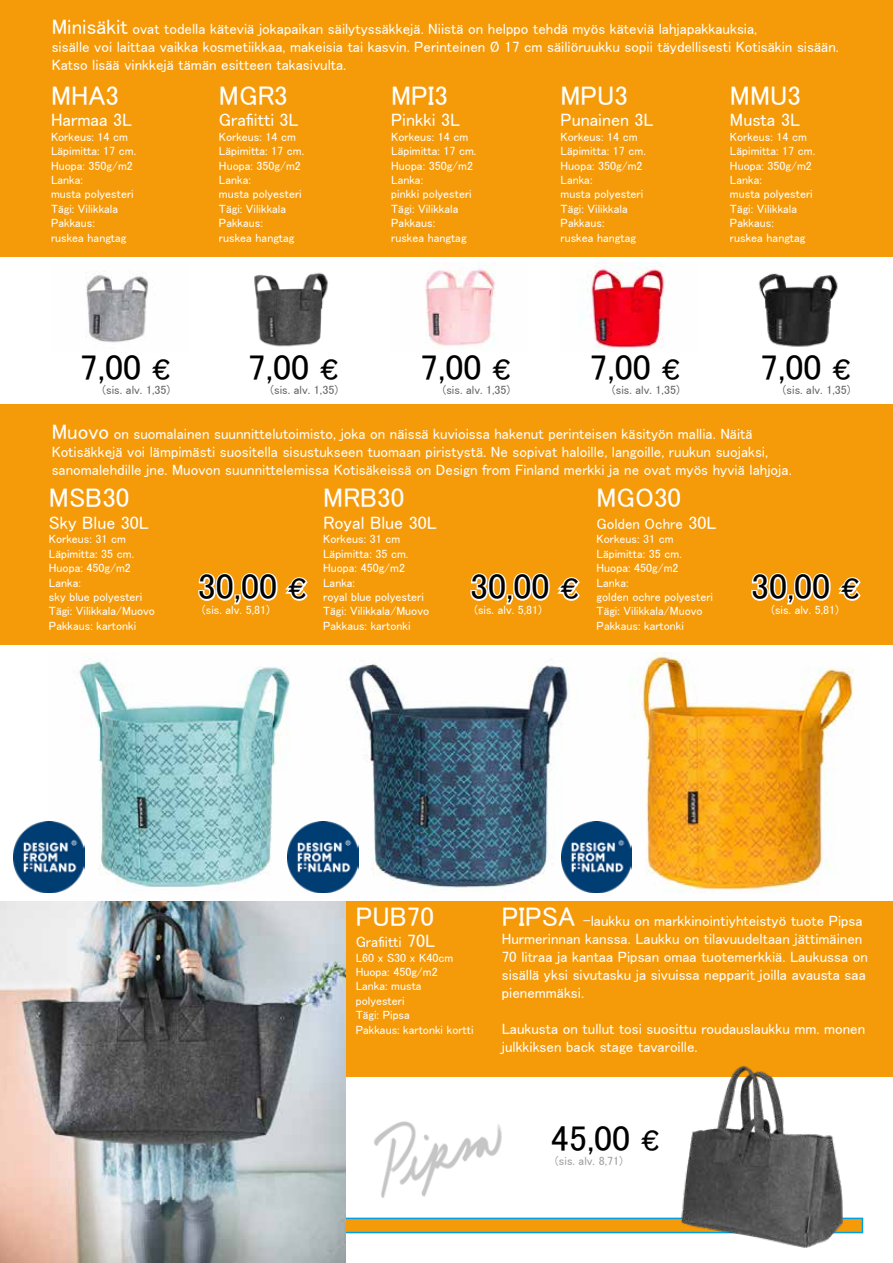
<style>
.page{position:relative;width:893px;height:1263px;background:#fff}
.page>*{position:absolute;margin:0;border:0;box-sizing:border-box;transform-origin:0 0}
.t1{font:36px "MS UI Gothic";color:#000}
.t2{font:27px "MS UI Gothic";color:#fff}
.t3{font:18px "MS UI Gothic";color:#fff}
.t4{font:15px/18px "MS UI Gothic";color:#fff}
.t5{font:12px/14.4px "MS UI Gothic";color:#fff}
.t6{font:12px "MS UI Gothic";color:#646363}
.t7{font:12px "MS UI Gothic";color:#9d9d9c}
.s1{font-size:21px}
.s2{font-size:27px}
.s3{font-size:18px}
</style>
<div class="page">
<div style="left:0;top:901px;width:892px;height:176px;background:#f59b0a"></div>
<div style="left:0;top:0;width:893px;height:257px;background:#f59b0a"></div>
<div style="left:30px;top:1217px;width:833px;height:16px;background:#f59b0a;border:2px solid #009fe3"></div>
<div style="left:0;top:404px;width:893px;height:241px;background:#f59b0a"></div>
<img style="left:49px;top:659px;width:274px;height:234px">
<img style="left:323px;top:652px;width:531px;height:241px">
<svg style="left:198px;top:573px;width:110px;height:32px"></svg>
<img style="left:637px;top:1066px;width:227px;height:182px">
<img style="left:373px;top:1121px;width:129px;height:77px">
<img style="left:86px;top:274px;width:63px;height:69px">
<img style="left:254px;top:272px;width:74px;height:75px">
<img style="left:425px;top:262px;width:71px;height:84px">
<img style="left:581px;top:262px;width:84px;height:87px">
<img style="left:758px;top:273px;width:80px;height:74px">
<svg style="left:470px;top:573px;width:110px;height:32px"></svg>
<svg style="left:751px;top:573px;width:110px;height:32px"></svg>
<svg style="left:637px;top:1121px;width:25px;height:36px"></svg>
<img style="left:0;top:901px;width:346px;height:362px">
<img style="left:561px;top:822px;width:71px;height:70px">
<img style="left:288px;top:822px;width:71px;height:70px">
<img style="left:14px;top:822px;width:70px;height:70px">
<p class="t4" style="left:52px;top:20px;width:789px"><span class="s1">Minisäkit</span> ovat todella käteviä jokapaikan säilytyssäkkejä. Niistä on helppo tehdä myös käteviä lahjapakkauksia,<br>sisälle voi laittaa vaikka kosmetiikkaa, makeisia tai kasvin. Perinteinen Ø 17 cm säiliöruukku sopii täydellisesti Kotisäkin sisään.<br>Katso lisää vinkkejä tämän esitteen takasivulta.</p>
<h2 class="t2" style="left:51px;top:82px;width:69px">MHA3</h2>
<h3 class="t3" style="left:51px;top:111px;width:82px">Harmaa 3L</h3>
<p class="t5" style="left:51px;top:129px;width:87px">Korkeus: 14 cm<br>Läpimitta: 17 cm.<br>Huopa: 350g/m2<br>Lanka:<br>musta polyesteri<br>Tägi: Vilikkala<br>Pakkaus:<br>ruskea hangtag</p>
<h1 class="t1" style="left:80px;top:349px;width:92px">7,00 <span class="s2">€</span></h1>
<p class="t6" style="left:103px;top:384px;width:69px">(sis. alv. 1,35)</p>
<h2 class="t2" style="left:219px;top:82px;width:70px">MGR3</h2>
<h3 class="t3" style="left:219px;top:111px;width:81px">Grafiitti 3L</h3>
<p class="t5" style="left:219px;top:129px;width:87px">Korkeus: 14 cm<br>Läpimitta: 17 cm.<br>Huopa: 350g/m2<br>Lanka:<br>musta polyesteri<br>Tägi: Vilikkala<br>Pakkaus:<br>ruskea hangtag</p>
<h1 class="t1" style="left:248px;top:349px;width:92px">7,00 <span class="s2">€</span></h1>
<p class="t6" style="left:271px;top:384px;width:69px">(sis. alv. 1,35)</p>
<h2 class="t2" style="left:391px;top:82px;width:58px">MPI3</h2>
<h3 class="t3" style="left:391px;top:111px;width:70px">Pinkki 3L</h3>
<p class="t5" style="left:391px;top:129px;width:87px">Korkeus: 14 cm<br>Läpimitta: 17 cm.<br>Huopa: 350g/m2<br>Lanka:<br>pinkki polyesteri<br>Tägi: Vilikkala<br>Pakkaus:<br>ruskea hangtag</p>
<h1 class="t1" style="left:420px;top:349px;width:92px">7,00 <span class="s2">€</span></h1>
<p class="t6" style="left:443px;top:384px;width:69px">(sis. alv. 1,35)</p>
<h2 class="t2" style="left:561px;top:82px;width:69px">MPU3</h2>
<h3 class="t3" style="left:561px;top:111px;width:94px">Punainen 3L</h3>
<p class="t5" style="left:561px;top:129px;width:87px">Korkeus: 14 cm<br>Läpimitta: 17 cm.<br>Huopa: 350g/m2<br>Lanka:<br>musta polyesteri<br>Tägi: Vilikkala<br>Pakkaus:<br>ruskea hangtag</p>
<h1 class="t1" style="left:589px;top:349px;width:92px">7,00 <span class="s2">€</span></h1>
<p class="t6" style="left:612px;top:384px;width:69px">(sis. alv. 1,35)</p>
<h2 class="t2" style="left:730px;top:82px;width:72px">MMU3</h2>
<h3 class="t3" style="left:730px;top:111px;width:71px">Musta 3L</h3>
<p class="t5" style="left:730px;top:129px;width:87px">Korkeus: 14 cm<br>Läpimitta: 17 cm.<br>Huopa: 350g/m2<br>Lanka:<br>musta polyesteri<br>Tägi: Vilikkala<br>Pakkaus:<br>ruskea hangtag</p>
<h1 class="t1" style="left:760px;top:349px;width:92px">7,00 <span class="s2">€</span></h1>
<p class="t6" style="left:783px;top:384px;width:69px">(sis. alv. 1,35)</p>
<p class="t4" style="left:52px;top:424px;width:741px"><span class="s1">Muovo</span> on suomalainen suunnittelutoimisto, joka on näissä kuvioissa hakenut perinteisen käsityön mallia. Näitä<br>Kotisäkkejä voi lämpimästi suositella sisustukseen tuomaan piristystä. Ne sopivat haloille, langoille, ruukun suojaksi, sanomalehdille jne. Muovon suunnittelemissa Kotisäkeissä on Design from Finland merkki ja ne ovat myös hyviä lahjoja.</p>
<h2 class="t2" style="left:49px;top:484px;width:82px">MSB30</h2>
<h3 class="t3" style="left:49px;top:513px;width:101px">Sky Blue 30L</h3>
<p class="t5" style="left:49px;top:532px;width:108px">Korkeus: 31 cm<br>Läpimitta: 35 cm.<br>Huopa: 450g/m2<br>Lanka:<br>sky blue polyesteri<br>Tägi: Vilikkala/Muovo<br>Pakkaus: kartonki</p>
<h1 class="t1" style="left:198px;top:568px;width:110px">30,00 <span class="s2">€</span></h1>
<p class="t5" style="left:202px;top:602px;width:69px">(sis. alv. 5,81)</p>
<h2 class="t2" style="left:323px;top:484px;width:83px">MRB30</h2>
<h3 class="t3" style="left:323px;top:513px;width:115px">Royal Blue 30L</h3>
<p class="t5" style="left:323px;top:532px;width:108px">Korkeus: 31 cm<br>Läpimitta: 35 cm.<br>Huopa: 450g/m2<br>Lanka:<br>royal blue polyesteri<br>Tägi: Vilikkala/Muovo<br>Pakkaus: kartonki</p>
<h1 class="t1" style="left:470px;top:568px;width:110px">30,00 <span class="s2">€</span></h1>
<p class="t5" style="left:474px;top:602px;width:69px">(sis. alv. 5,81)</p>
<h2 class="t2" style="left:597px;top:484px;width:86px">MGO30</h2>
<p class="t4" style="left:597px;top:515px;width:121px">Golden Ochre <span class="s3">30L</span></p>
<p class="t5" style="left:597px;top:532px;width:118px">Korkeus: 31 cm<br>Läpimitta: 35 cm.<br>Huopa: 450g/m2<br>Lanka:<br>golden ochre polyesteri<br>Tägi: Vilikkala/Muovo<br>Pakkaus: kartonki</p>
<h1 class="t1" style="left:751px;top:568px;width:110px">30,00 <span class="s2">€</span></h1>
<p class="t5" style="left:771px;top:602px;width:69px">(sis. alv. 5,81)</p>
<h2 class="t2" style="left:356px;top:902px;width:80px">PUB70</h2>
<p class="t4" style="left:356px;top:933px;width:81px">Grafiitti <span class="s3">70L</span></p>
<p class="t5" style="left:356px;top:950px;width:119px">L60 x S30 x K40cm<br>Huopa: 450g/m2<br>Lanka: musta<br>polyesteri<br>Tägi: Pipsa<br>Pakkaus: kartonki kortti</p>
<p class="t4" style="left:502px;top:911px;width:368px"><span class="s2">PIPSA</span> -laukku on markkinointiyhteistyö tuote Pipsa Hurmerinnan kanssa. Laukku on tilavuudeltaan jättimäinen 70 litraa ja kantaa Pipsan omaa tuotemerkkiä. Laukussa on sisällä yksi sivutasku ja sivuissa nepparit joilla avausta saa pienemmäksi.</p>
<p class="t4" style="left:502px;top:1019px;width:365px">Laukusta on tullut tosi suosittu roudauslaukku mm. monen julkkiksen back stage tavaroille.</p>
<h1 class="t1" style="left:551px;top:1120px;width:110px">45,00 <span class="s2">€</span></h1>
<p class="t7" style="left:555px;top:1155px;width:69px">(sis. alv. 8,71)</p>
</div>
